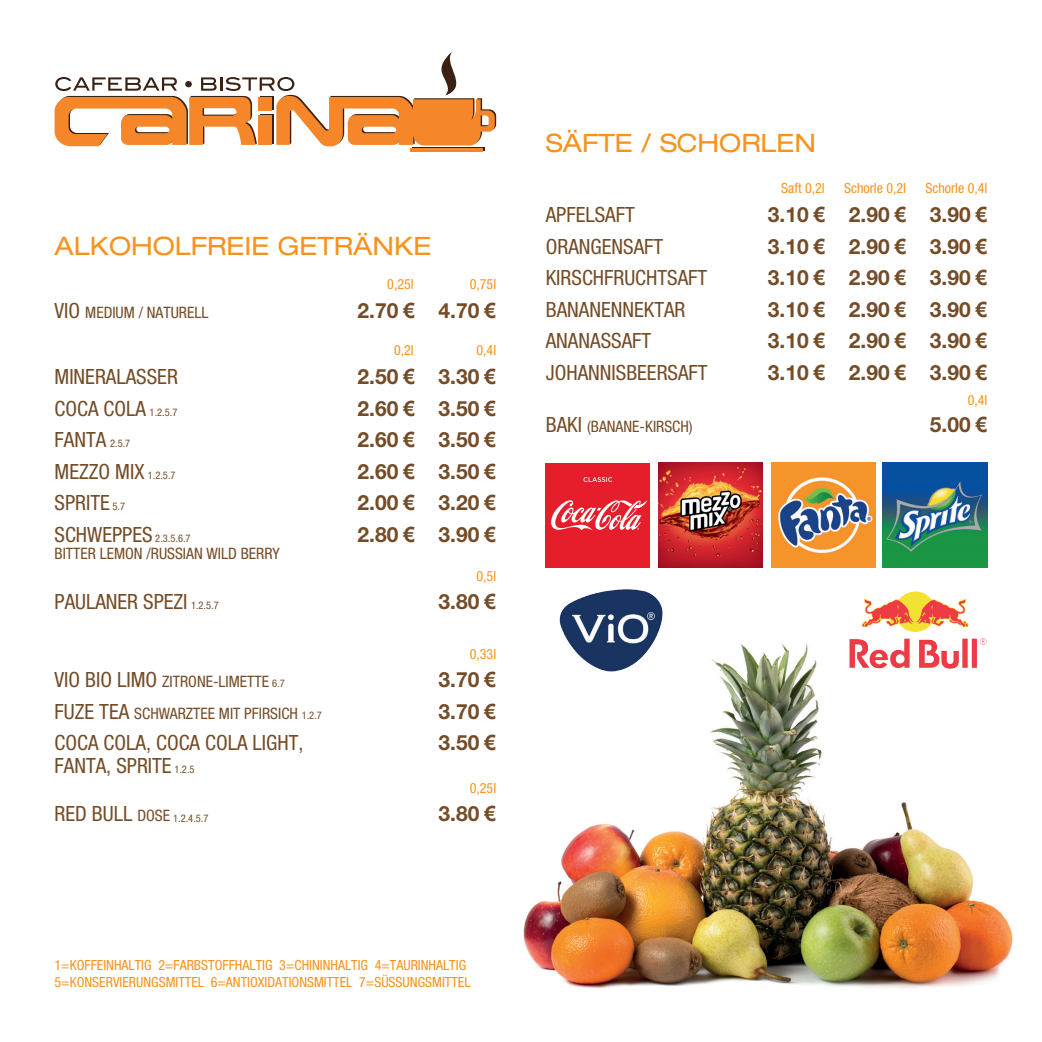
<style>
.page{position:relative;width:1042px;height:1042px;background:#fff}
.page>*{position:absolute;margin:0;border:0;box-sizing:border-box;transform-origin:0 0}
.t1{font:expanded 25.38px "Helvetica Neue";color:#f7931d}
.t2{font:700 21px/31.5px "Helvetica Neue";color:#744c27;text-align:justify}
.t3{font:condensed 21px/31.5px "Helvetica Neue";color:#744c27}
.t4{font:condensed 21px "Helvetica Neue";letter-spacing:.055em;color:#744c27}
.t5{font:condensed 15.75px/31.5px "Helvetica Neue";color:#744c27}
.t6{font:condensed 14px/17.5px "Helvetica Neue";color:#f7931d}
.t7{font:condensed 10.5px "Helvetica Neue";color:#744c27}
.s1{font-size:21px}
.s2{font-family:"Arial"}
.s3{font-size:15.75px}
</style>
<div class="page">
<img style="left:523px;top:643px;width:490px;height:346px">
<img style="left:882px;top:463px;width:105px;height:105px">
<img style="left:658px;top:463px;width:104px;height:104px">
<img style="left:771px;top:463px;width:104px;height:104px">
<div style="left:546px;top:463px;width:104px;height:104px;background:#e61d2a"></div>
<svg style="left:551px;top:500px;width:96px;height:30px"></svg>
<svg style="left:583px;top:477px;width:29px;height:5px"></svg>
<img style="left:546px;top:589px;width:138px;height:89px">
<img style="left:848px;top:591px;width:140px;height:78px">
<hr style="left:412px;top:147px;width:72px;height:4px;background:#3a2111">
<hr style="left:410px;top:148px;width:73px;height:4px;background:#f5872a">
<svg style="left:55px;top:52px;width:441px;height:94px"></svg>
<p class="t1" style="left:55px;top:230px;width:137px">ALKOHOLFREIE</p>
<p class="t1" style="left:278px;top:230px;width:42px">GETRÄNKE</p>
<p class="t6" style="left:387px;top:276px;width:28px">0,25L</p>
<p class="t6" style="left:470px;top:276px;width:28px">0,75L</p>
<p class="t5" style="left:55px;top:297px;width:148px"><span class="s1">VIO</span> MEDIUM / NATURELL</p>
<p class="t2" style="left:358px;top:295px;width:140px">2.70 <span class="s2">€</span> 4.70 <span class="s2">€</span></p>
<p class="t3" style="left:55px;top:361px;width:125px">MINERALASSER<br>COCA COLA<br>FANTA<br>MEZZO MIX<br>SPRITE<br>SCHWEPPES</p>
<p class="t5" style="left:55px;top:538px;width:226px">BITTER LEMON /RUSSIAN WILD BERRY</p>
<p class="t7" style="left:150px;top:406px;width:29px">1.2.5.7</p>
<p class="t7" style="left:110px;top:437px;width:22px">2.5.7</p>
<p class="t7" style="left:148px;top:469px;width:29px">1.2.5.7</p>
<p class="t7" style="left:113px;top:500px;width:14px">5.7</p>
<p class="t7" style="left:155px;top:532px;width:37px">2.3.5.6.7</p>
<p class="t6" style="left:394px;top:342px;width:21px">0,2L</p>
<p class="t6" style="left:476px;top:342px;width:21px">0,4L</p>
<p class="t2" style="left:358px;top:360px;width:140px">2.50 <span class="s2">€</span> 3.30 <span class="s2">€ </span>2.60 <span class="s2">€</span> 3.50 <span class="s2">€ </span>2.60 <span class="s2">€</span> 3.50 <span class="s2">€ </span>2.60 <span class="s2">€</span> 3.50 <span class="s2">€ </span>2.00 <span class="s2">€</span> 3.20 <span class="s2">€ </span>2.80 <span class="s2">€</span> 3.90 <span class="s2">€</span></p>
<p class="t6" style="left:476px;top:567px;width:21px">0,5L</p>
<p class="t4" style="left:55px;top:589px;width:134px">PAULANER SPEZI</p>
<p class="t2" style="left:438px;top:585px;width:59px">3.80 <span class="s2">€</span></p>
<p class="t7" style="left:191px;top:599px;width:29px">1.2.5.7</p>
<p class="t5" style="left:55px;top:666px;width:245px"><span class="s1">VIO BIO LIMO</span> ZITRONE-LIMETTE<br><span class="s1">FUZE TEA</span> SCHWARZTEE MIT PFIRSICH</p>
<p class="t3" style="left:55px;top:731px;width:250px;line-height:22.8px">COCA COLA, COCA COLA LIGHT,<br>FANTA, SPRITE</p>
<p class="t7" style="left:272px;top:677px;width:14px">6.7</p>
<p class="t7" style="left:302px;top:709px;width:22px">1.2.7</p>
<p class="t7" style="left:174px;top:763px;width:22px">1.2.5</p>
<p class="t6" style="left:470px;top:645px;width:28px">0,33L</p>
<p class="t2" style="left:438px;top:663px;width:59px">3.70 <span class="s2">€ </span>3.70 <span class="s2">€ </span>3.50 <span class="s2">€</span></p>
<p class="t6" style="left:470px;top:779px;width:28px">0,25L</p>
<p class="t3" style="left:55px;top:798px;width:117px">RED BULL <span class="s3">DOSE</span></p>
<p class="t2" style="left:438px;top:797px;width:59px">3.80 <span class="s2">€</span></p>
<p class="t7" style="left:173px;top:812px;width:37px">1.2.4.5.7</p>
<p class="t1" style="left:546px;top:128px;width:36px">SÄFTE</p>
<p class="t1" style="left:641px;top:128px;width:119px">/ SCHORLEN</p>
<p class="t6" style="left:781px;top:180px;width:45px">SAFT 0,2L</p>
<p class="t6" style="left:844px;top:180px;width:63px">SCHORLE 0,2L</p>
<p class="t6" style="left:925px;top:180px;width:63px">SCHORLE 0,4L</p>
<p class="t3" style="left:546px;top:199px;width:159px">APFELSAFT<br>ORANGENSAFT<br>KIRSCHFRUCHTSAFT<br>BANANENNEKTAR<br>ANANASSAFT<br>JOHANNISBEERSAFT</p>
<p class="t2" style="left:768px;top:198px;width:221px">3.10 <span class="s2">€</span> 2.90 <span class="s2">€</span> 3.90 <span class="s2">€ </span>3.10 <span class="s2">€</span> 2.90 <span class="s2">€</span> 3.90 <span class="s2">€ </span>3.10 <span class="s2">€</span> 2.90 <span class="s2">€</span> 3.90 <span class="s2">€ </span>3.10 <span class="s2">€</span> 2.90 <span class="s2">€</span> 3.90 <span class="s2">€ </span>3.10 <span class="s2">€</span> 2.90 <span class="s2">€</span> 3.90 <span class="s2">€ </span>3.10 <span class="s2">€</span> 2.90 <span class="s2">€</span> 3.90 <span class="s2">€</span></p>
<p class="t6" style="left:968px;top:391px;width:21px">0,4L</p>
<p class="t5" style="left:546px;top:411px;width:148px"><span class="s1">BAKI</span> (BANANE-KIRSCH)</p>
<p class="t2" style="left:930px;top:408px;width:59px">5.00 <span class="s2">€</span></p>
<p class="t6" style="left:55px;top:956px;width:414px">1=KOFFEINHALTIG 2=FARBSTOFFHALTIG 3=CHININHALTIG 4=TAURINHALTIG<br>5=KONSERVIERUNGSMITTEL 6=ANTIOXIDATIONSMITTEL 7=SÜSSUNGSMITTEL</p>
</div>
